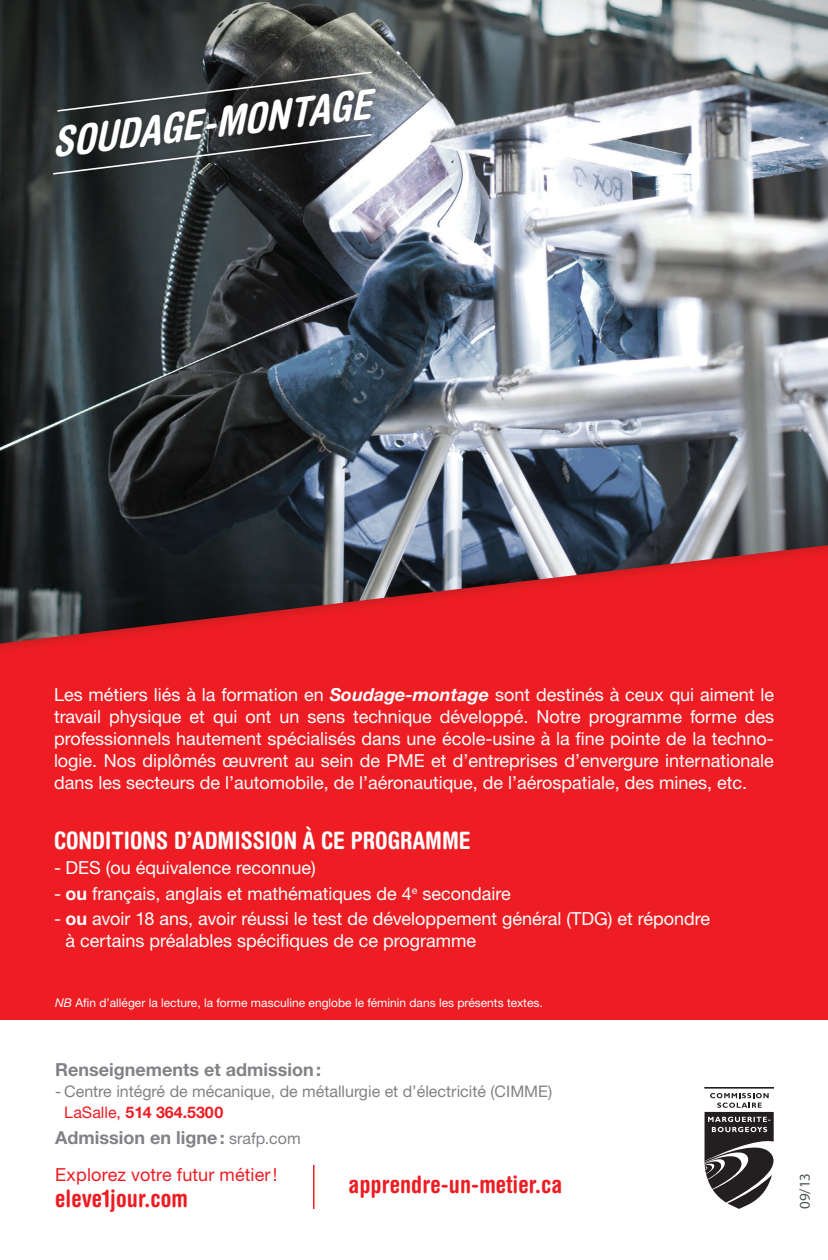
<style>
.page{position:relative;width:828px;height:1260px;background:#fff}
.page>*{position:absolute;margin:0;border:0;box-sizing:border-box;transform-origin:0 0}
.t1{font:italic 700 condensed 40.6px "Helvetica Rounded";color:#fff}
.t2{font:700 condensed 24px "Helvetica Rounded";letter-spacing:.005em;color:#ee1d23}
._02_Conditions_Admis{font:700 condensed 24px "Helvetica Rounded";color:#fff}
._01_Intro{font:18px/22px "Helvetica Neue CE";color:#fff;text-align:justify}
._03_Conditions_-_Poi{font:18px/22px "Helvetica Neue CE";color:#fff}
._04_Bureau_admission{font:700 18px "Helvetica Neue CE";color:#808285}
.t3{font:18px "Helvetica Neue CE";letter-spacing:.01em;color:#ee1d23}
._09_Texte_-_Point_fo{font:16px/21px "Helvetica Neue CE";color:#808285}
.t4{font:15px "Myriad Pro";color:#4d5455}
._09_Texte{font:12px "Helvetica Neue CE";color:#fff}
.s1{font-weight:700;font-style:italic}
.s2{font-weight:700}
.s3{font-style:italic}
.s4{color:#ee1d23}
.s5{font-weight:700;color:#ee1d23}
.s6{font-weight:400;font-size:16px}
</style>
<div class="page">
<div style="left:0;top:657px;width:828px;height:363px;background:#ee1d23"></div>
<hr style="left:704px;top:1087px;width:70px;height:2px;background:#231f20">
<svg style="left:704px;top:1093px;width:70px;height:116px"></svg>
<div style="left:0;top:0;width:828px;height:657px;background:#ee1d23"></div>
<img style="left:0;top:0;width:828px;height:643px">
<div style="left:49px;top:67px;width:331px;height:112px;background:#231f20;opacity:.25"></div>
<svg style="left:56px;top:71px;width:317px;height:42px;background:#373b3c"></svg>
<svg style="left:52px;top:133px;width:321px;height:43px;background:#3a3e41"></svg>
<hr style="left:313px;top:1165px;width:2px;height:44px;background:#ee1d23">
<p class="t1" style="left:48px;top:118px;width:322px;rotate:-7deg">SOUDAGE-MONTAGE</p>
<p class="_01_Intro" style="left:54px;top:683px;width:722px">Les métiers liés à la formation en <span class="s1">Soudage-montage</span> sont destinés à ceux qui aiment le travail physique et qui ont un sens technique développé. Notre programme forme des professionnels hautement spécialisés dans une école-usine à la fine pointe de la techno&shy;logie. Nos diplômés œuvrent au sein de PME et d’entreprises d’envergure internationale dans les secteurs de l’automobile, de l’aéronautique, de l’aérospatiale, des mines, etc.</p>
<p class="_02_Conditions_Admis" style="left:54px;top:825px;width:418px">CONDITIONS D’ADMISSION À CE PROGRAMME</p>
<p class="_03_Conditions_-_Poi" style="left:54px;top:857px;width:263px">- DES (ou équivalence reconnue)</p>
<p class="_03_Conditions_-_Poi" style="left:54px;top:883px;width:458px">- <span class="s2">ou</span> français, anglais et mathématiques de 4<sup>e</sup> secondaire</p>
<p class="_03_Conditions_-_Poi" style="left:66px;top:908px;width:646px;text-indent:-12px">- <span class="s2">ou</span> avoir 18 ans, avoir réussi le test de développement général (TDG) et répondre à certains préalables spécifiques de ce programme</p>
<p class="_09_Texte" style="left:55px;top:996px;width:489px"><span class="s3">NB</span> Afin d’alléger la lecture, la forme masculine englobe le féminin dans les présents textes.</p>
<p class="_04_Bureau_admission" style="left:55px;top:1058px;width:267px">Renseignements et admission:</p>
<p class="_09_Texte_-_Point_fo" style="left:64px;top:1081px;width:489px;text-indent:-9px">- Centre intégré de mécanique, de métallurgie et d’électricité (CIMME)<br><span class="s4">LaSalle,</span> <span class="s5">514 364.5300</span></p>
<p class="_04_Bureau_admission" style="left:55px;top:1126px;width:247px">Admission en ligne: <span class="s6">srafp.com</span></p>
<p class="t2" style="left:349px;top:1170px;width:215px">apprendre-un-metier.ca</p>
<p class="t3" style="left:55px;top:1164px;width:224px">Explorez votre futur métier!</p>
<p class="t2" style="left:55px;top:1184px;width:134px">eleve1jour.com</p>
<p class="t4" style="left:796px;top:1209px;width:37px;rotate:-90deg">09/13</p>
</div>
